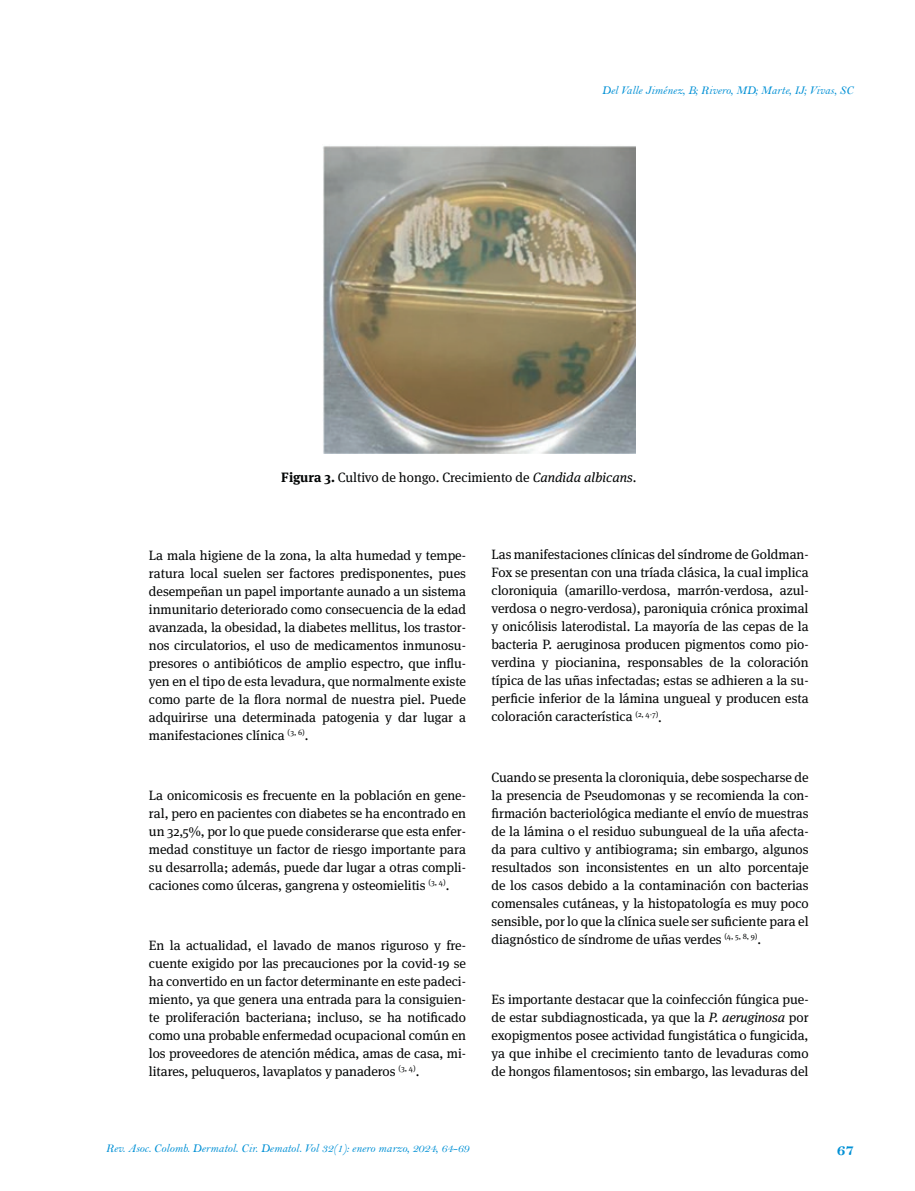
<style>
.page{position:relative;width:915px;height:1191px;background:#fff}
.page>*{position:absolute;margin:0;border:0;box-sizing:border-box;transform-origin:0 0}
.t1{font:16.5px "Bell MT Bold";color:#0090d5}
.t2{font:13.5px/18px "Meta Serif OT";letter-spacing:-.005em;color:#030505;text-align:justify}
.t3{font:12px "Bell MT Italic";color:#0090d5}
.s1{font-weight:700}
.s2{font-style:italic}
</style>
<div class="page">
<img style="left:323px;top:146px;width:312px;height:308px">
<p class="t3" style="left:601px;top:83px;width:253px">Del Valle Jiménez, B; Rivero, MD; Marte, IJ; Vivas, SC</p>
<p class="t2" style="left:281px;top:468px;width:356px"><span class="s1">Figura 3.</span> Cultivo de hongo. Crecimiento de <span class="s2">Candida albicans</span>.</p>
<p class="t2" style="left:149px;top:546px;width:318px">La mala higiene de la zona, la alta humedad y tempe&shy;ratura local suelen ser factores predisponentes, pues desempeñan un papel importante aunado a un sistema inmunitario deteriorado como consecuencia de la edad avanzada, la obesidad, la diabetes mellitus, los trastor&shy;nos circulatorios, el uso de medicamentos inmunosu&shy;presores o antibióticos de amplio espectro, que influ&shy;yen en el tipo de esta levadura, que normalmente existe como parte de la flora normal de nuestra piel. Puede adquirirse una determinada patogenia y dar lugar a manifestaciones clínica <sup>(3,</sup> <sup>6)</sup>.</p>
<p class="t2" style="left:149px;top:786px;width:318px">La onicomicosis es frecuente en la población en gene&shy;ral, pero en pacientes con diabetes se ha encontrado en un 32,5%, por lo que puede considerarse que esta enfer&shy;medad constituye un factor de riesgo importante para su desarrolla; además, puede dar lugar a otras compli&shy;caciones como úlceras, gangrena y osteomielitis <sup>(3,</sup> <sup>4)</sup>.</p>
<p class="t2" style="left:149px;top:936px;width:318px">En la actualidad, el lavado de manos riguroso y fre&shy;cuente exigido por las precauciones por la covid-19 se ha convertido en un factor determinante en este padeci&shy;miento, ya que genera una entrada para la consiguien&shy;te proliferación bacteriana; incluso, se ha notificado como una probable enfermedad ocupacional común en los proveedores de atención médica, amas de casa, mi&shy;litares, peluqueros, lavaplatos y panaderos <sup>(3,</sup> <sup>4)</sup>.</p>
<p class="t2" style="left:491px;top:546px;width:318px">Las manifestaciones clínicas del síndrome de Goldman-Fox se presentan con una tríada clásica, la cual implica cloroniquia (amarillo-verdosa, marrón-verdosa, azul&shy;verdosa o negro-verdosa), paroniquia crónica proximal y onicólisis laterodistal. La mayoría de las cepas de la bacteria P. aeruginosa producen pigmentos como pio&shy;verdina y piocianina, responsables de la coloración típica de las uñas infectadas; estas se adhieren a la su&shy;perficie inferior de la lámina ungueal y producen esta coloración característica <sup>(2,</sup> <sup>4-7)</sup>.</p>
<p class="t2" style="left:491px;top:768px;width:318px">Cuando se presenta la cloroniquia, debe sospecharse de la presencia de Pseudomonas y se recomienda la con&shy;firmación bacteriológica mediante el envío de muestras de la lámina o el residuo subungueal de la uña afecta&shy;da para cultivo y antibiograma; sin embargo, algunos resultados son inconsistentes en un alto porcentaje de los casos debido a la contaminación con bacterias comensales cutáneas, y la histopatología es muy poco sensible, por lo que la clínica suele ser suficiente para el diagnóstico de síndrome de uñas verdes <sup>(4,</sup> <sup>5,</sup> <sup>8,</sup> <sup>9)</sup>.</p>
<p class="t2" style="left:491px;top:990px;width:318px">Es importante destacar que la coinfección fúngica pue&shy;de estar subdiagnosticada, ya que la <span class="s2">P. aeruginosa</span> por exopigmentos posee actividad fungistática o fungicida, ya que inhibe el crecimiento tanto de levaduras como de hongos filamentosos; sin embargo, las levaduras del</p>
<p class="t3" style="left:106px;top:1141px;width:365px">Rev. Asoc. Colomb. Dermatol. Cir. Dematol. Vol 32(1): enero marzo, 2024, 64-69</p>
<p class="t1" style="left:836px;top:1140px;width:19px">67</p>
</div>
